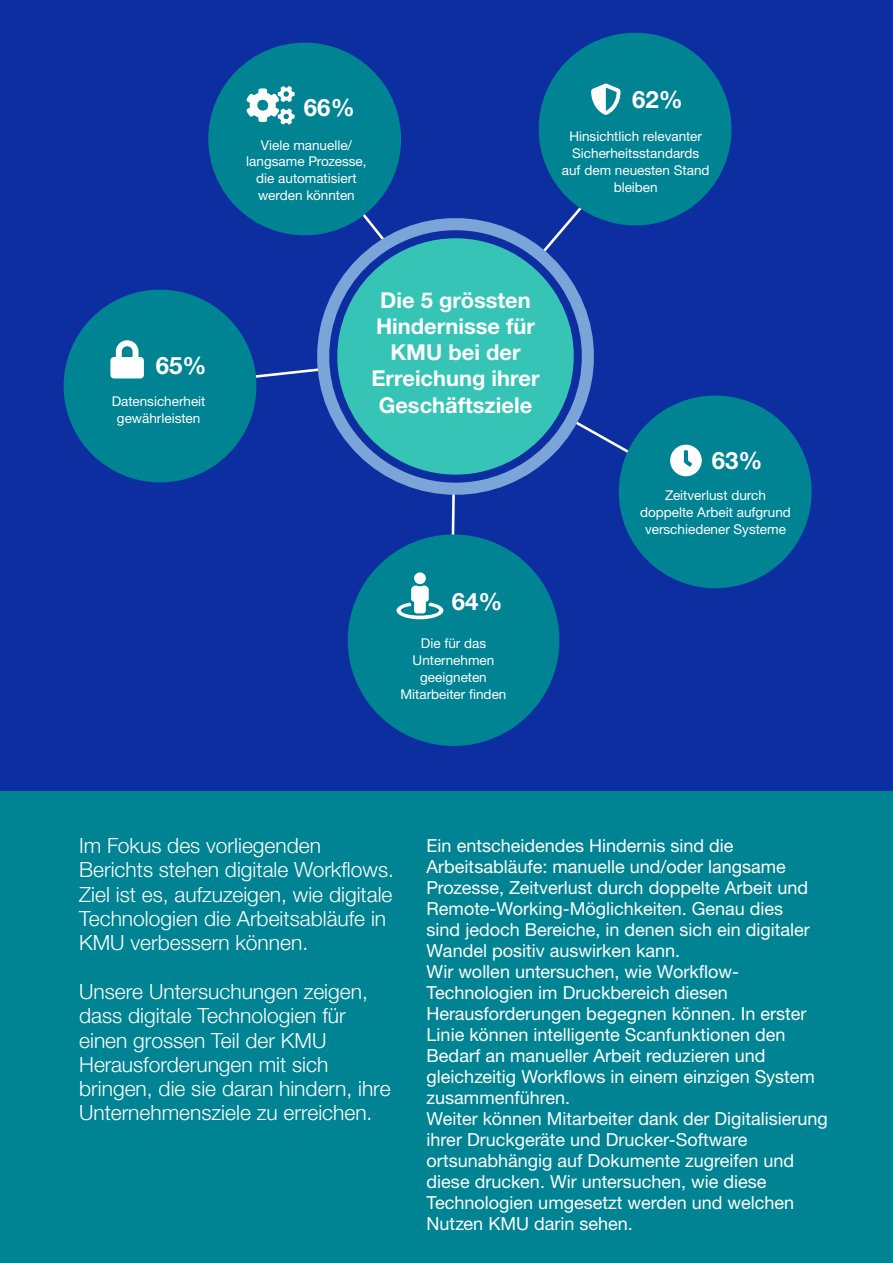
<style>
.page{position:relative;width:893px;height:1263px;background:#fff}
.page>*{position:absolute;margin:0;border:0;box-sizing:border-box;transform-origin:0 0}
.t1{font:700 24px "Helvetica Neue LTW1 G";color:#fff}
.t2{font:700 21.9px/26.2px "Helvetica Neue LTW1 G";color:#fff;text-align:center}
.Body{font:300 21px/24.3px "Helvetica Neue LTW1 G";color:#fff}
.Body-2{font:18px/21px "Helvetica Neue LTW1 G";color:#fff}
.t3{font:13.5px/17px "Helvetica Neue LTW1 G";color:#fff;text-align:center}
</style>
<div class="page">
<div style="left:0;top:0;width:892px;height:804px;background:#0d2ea0"></div>
<svg style="left:538px;top:32px;width:194px;height:194px;fill:#008393"></svg>
<div style="left:0;top:791px;width:892px;height:472px;background:#008393"></div>
<svg style="left:270px;top:370px;width:28px;height:7px"></svg>
<svg style="left:451px;top:514px;width:4px;height:6px"></svg>
<svg style="left:298px;top:199px;width:315px;height:315px"></svg>
<svg style="left:208px;top:42px;width:206px;height:207px;fill:#008393"></svg>
<svg style="left:63px;top:289px;width:207px;height:194px;fill:#008393"></svg>
<svg style="left:605px;top:382px;width:207px;height:207px;fill:#008393"></svg>
<svg style="left:347px;top:520px;width:213px;height:226px;fill:#008393"></svg>
<svg style="left:246px;top:86px;width:48px;height:38px;background:#85c3cb"></svg>
<svg style="left:591px;top:84px;width:29px;height:31px"></svg>
<svg style="left:571px;top:419px;width:130px;height:65px"></svg>
<svg style="left:110px;top:340px;width:34px;height:38px"></svg>
<svg style="left:396px;top:572px;width:47px;height:47px;background:#59aeb9"></svg>
<p class="t1" style="left:156px;top:350px;width:52px">65%</p>
<p class="t3" style="left:112px;top:393px;width:95px">Datensicherheit gewährleisten</p>
<p class="t1" style="left:304px;top:93px;width:52px">66%</p>
<p class="t3" style="left:246px;top:136px;width:122px">Viele manuelle/ langsame Prozesse, die automatisiert werden könnten</p>
<p class="t1" style="left:632px;top:84px;width:52px">62%</p>
<p class="t3" style="left:562px;top:128px;width:149px">Hinsichtlich relevanter<br>Sicherheitsstandards auf dem neuesten Stand bleiben</p>
<p class="t2" style="left:371px;top:287px;width:170px">Die 5 grössten<br>Hindernisse für<br>KMU bei der<br>Erreichung ihrer<br>Geschäftsziele</p>
<p class="t1" style="left:452px;top:586px;width:52px">64%</p>
<p class="t3" style="left:400px;top:635px;width:107px">Die für das<br>Unternehmen geeigneten<br>Mitarbeiter finden</p>
<p class="t1" style="left:711px;top:446px;width:52px">63%</p>
<p class="t3" style="left:640px;top:487px;width:152px">Zeitverlust durch doppelte Arbeit aufgrund verschiedener Systeme</p>
<p class="Body" style="left:79px;top:833px;width:316px">Im Fokus des vorliegenden<br>Berichts stehen digitale Workflows.<br>Ziel ist es, aufzuzeigen, wie digitale<br>Technologien die Arbeitsabläufe in<br>KMU verbessern können.</p>
<p class="Body" style="left:79px;top:979px;width:313px">Unsere Untersuchungen zeigen, dass digitale Technologien für einen grossen Teil der KMU<br>Herausforderungen mit sich bringen, die sie daran hindern, ihre<br>Unternehmensziele zu erreichen.</p>
<p class="Body-2" style="left:426px;top:835px;width:385px">Ein entscheidendes Hindernis sind die Arbeitsabläufe: manuelle und/oder langsame Prozesse, Zeitverlust durch doppelte Arbeit und Remote-Working-Möglichkeiten. Genau dies sind jedoch Bereiche, in denen sich ein digitaler Wandel positiv auswirken kann.</p>
<p class="Body-2" style="left:426px;top:961px;width:389px">Wir wollen untersuchen, wie Workflow-Technologien im Druckbereich diesen Herausforderungen begegnen können. In erster Linie können intelligente Scanfunktionen den Bedarf an manueller Arbeit reduzieren und gleichzeitig Workflows in einem einzigen System zusammenführen.</p>
<p class="Body-2" style="left:426px;top:1108px;width:402px">Weiter können Mitarbeiter dank der Digitalisierung ihrer Druckgeräte und Drucker-Software ortsunabhängig auf Dokumente zugreifen und diese drucken. Wir untersuchen, wie diese Technologien umgesetzt werden und welchen Nutzen KMU darin sehen.</p>
</div>
